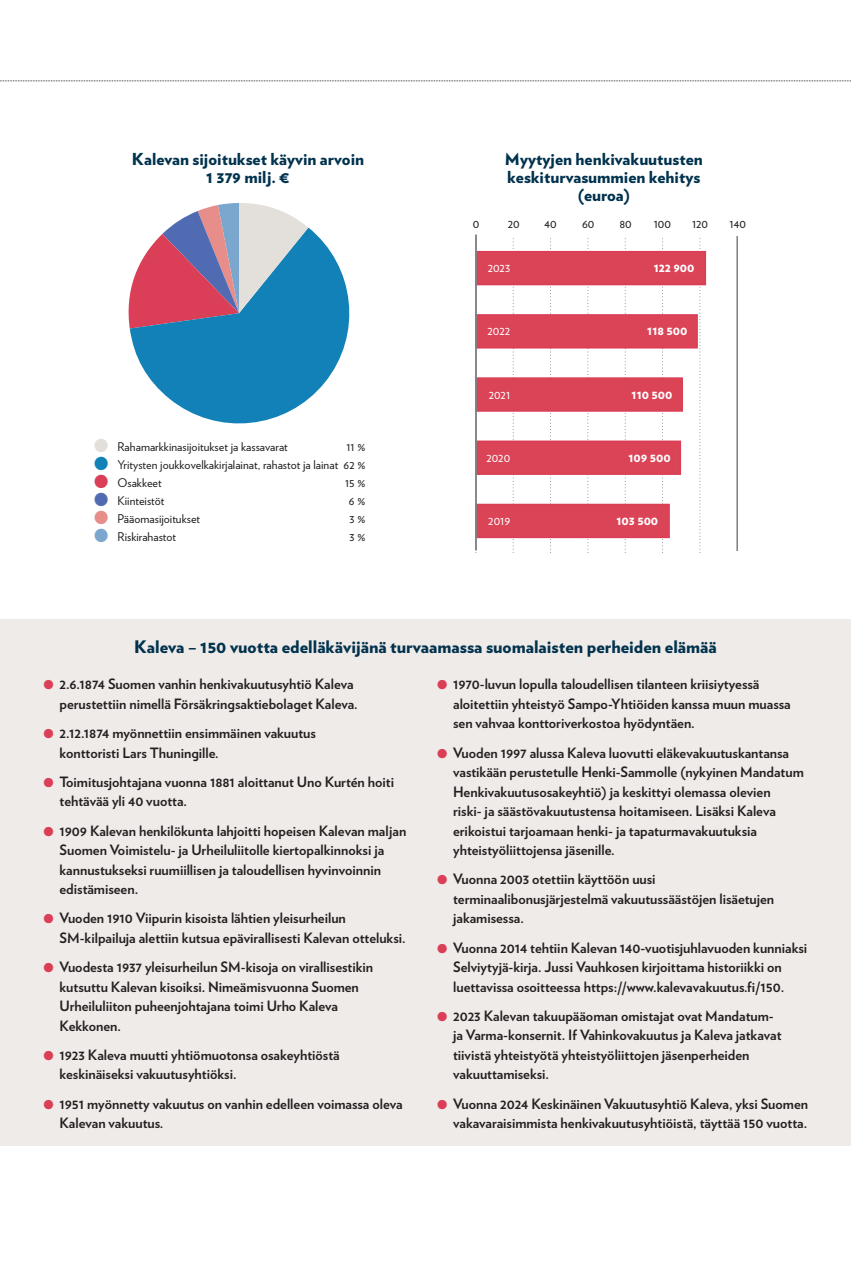
<style>
.page{position:relative;width:851px;height:1263px;background:#fff}
.page>*{position:absolute;margin:0;border:0;box-sizing:border-box;transform-origin:0 0}
._01_Ingressi{font:900 17.25px "Verlag";color:#01324e}
.H3_Graafiotsikko{font:900 16.5px/18px "Verlag";color:#01324e;text-align:center}
.t1{font:700 14.25px/19.5px "Verlag";color:#231f20}
.t2{font:900 12.3px "Verlag";color:#fff}
.t3{font:12.3px "Verlag";color:#fff}
.t4{font:12.3px "Verlag";color:#231f20}
.t5{font:12px "Verlag";color:#231f20}
.s1{font-size:48px;color:#e3dfda}
.s2{font-size:48px;color:#1181b7}
.s3{font-size:48px;color:#da3f57}
.s4{font-size:48px;color:#516bb3}
.s5{font-size:48px;color:#e78d8a}
.s6{font-size:48px;color:#7ba7cf}
.s7{font-size:28.5px;color:#da3f57}
</style>
<div class="page">
<div style="left:0;top:620px;width:850px;height:526px;background:#efebe8"></div>
<svg style="left:0;top:81px;width:851px;height:1px"></svg>
<svg style="left:512px;top:238px;width:1px;height:312px"></svg>
<svg style="left:550px;top:238px;width:1px;height:312px"></svg>
<svg style="left:587px;top:238px;width:1px;height:312px"></svg>
<svg style="left:624px;top:238px;width:1px;height:312px"></svg>
<svg style="left:662px;top:238px;width:1px;height:312px"></svg>
<svg style="left:699px;top:238px;width:1px;height:312px"></svg>
<div style="left:476px;top:252px;width:229px;height:33px;background:#db4356"></div>
<div style="left:475px;top:251px;width:231px;height:34px;border:2px solid #da3f57"></div>
<div style="left:476px;top:315px;width:221px;height:33px;background:#db4356"></div>
<div style="left:475px;top:314px;width:222px;height:34px;border:2px solid #da3f57"></div>
<div style="left:476px;top:378px;width:206px;height:33px;background:#db4356"></div>
<div style="left:475px;top:377px;width:207px;height:35px;border:2px solid #da3f57"></div>
<div style="left:476px;top:441px;width:204px;height:33px;background:#db4356"></div>
<div style="left:475px;top:440px;width:206px;height:35px;border:2px solid #da3f57"></div>
<div style="left:476px;top:504px;width:193px;height:33px;background:#db4356"></div>
<div style="left:475px;top:504px;width:194px;height:34px;border:2px solid #da3f57"></div>
<hr style="left:736px;top:236px;width:1px;height:315px;background:#808285">
<hr style="left:475px;top:234px;width:2px;height:316px;background:#808285">
<svg style="left:130px;top:228px;width:220px;height:196px;fill:#1181b7"></svg>
<svg style="left:128px;top:203px;width:180px;height:126px;background:#a494ae"></svg>
<p class="H3_Graafiotsikko" style="left:132px;top:149px;width:234px">Kalevan sijoitukset käyvin arvoin<br>1 379 milj. €</p>
<p class="t5" style="left:92px;top:437px;width:197px"><span class="s1">•</span> Rahamarkkinasijoitukset ja kassavarat</p>
<p class="t5" style="left:346px;top:437px;width:20px">11 %</p>
<p class="t5" style="left:92px;top:455px;width:275px"><span class="s2">•</span> Yritysten joukkovelkakirjalainat, rahastot ja lainat 62 %</p>
<p class="t5" style="left:92px;top:473px;width:71px"><span class="s3">•</span> Osakkeet</p>
<p class="t5" style="left:345px;top:473px;width:22px">15 %</p>
<p class="t5" style="left:92px;top:491px;width:74px"><span class="s4">•</span> Kiinteistöt</p>
<p class="t5" style="left:349px;top:491px;width:18px">6 %</p>
<p class="t5" style="left:92px;top:509px;width:110px"><span class="s5">•</span> Pääomasijoitukset</p>
<p class="t5" style="left:349px;top:509px;width:17px">3 %</p>
<p class="t5" style="left:92px;top:527px;width:86px"><span class="s6">•</span> Riskirahastot</p>
<p class="t5" style="left:349px;top:527px;width:17px">3 %</p>
<h3 class="H3_Graafiotsikko" style="left:505px;top:149px;width:199px">Myytyjen henkivakuutusten keskiturvasummien kehitys (euroa)</h3>
<p class="t4" style="left:472px;top:214px;width:8px">0</p>
<p class="t4" style="left:508px;top:214px;width:13px">20</p>
<p class="t4" style="left:544px;top:214px;width:14px">40</p>
<p class="t4" style="left:582px;top:214px;width:14px">60</p>
<p class="t4" style="left:619px;top:214px;width:14px">80</p>
<p class="t4" style="left:653px;top:214px;width:19px">100</p>
<p class="t4" style="left:692px;top:214px;width:18px">120</p>
<p class="t4" style="left:729px;top:214px;width:18px">140</p>
<p class="t3" style="left:487px;top:258px;width:24px">2023</p>
<p class="t2" style="left:653px;top:257px;width:42px">122 900</p>
<p class="t3" style="left:487px;top:322px;width:24px">2022</p>
<p class="t2" style="left:647px;top:321px;width:42px">118 500</p>
<p class="t3" style="left:488px;top:385px;width:23px">2021</p>
<p class="t2" style="left:631px;top:384px;width:42px">110 500</p>
<p class="t3" style="left:486px;top:448px;width:25px">2020</p>
<p class="t2" style="left:628px;top:447px;width:44px">109 500</p>
<p class="t3" style="left:488px;top:511px;width:23px">2019</p>
<p class="t2" style="left:616px;top:510px;width:43px">103 500</p>
<p class="_01_Ingressi" style="left:134px;top:632px;width:584px">Kaleva – 150 vuotta edelläkävijänä turvaamassa suomalaisten perheiden elämää</p>
<p class="t1" style="left:43px;top:674px;width:317px;text-align:right"><span class="s7">•</span> 2.6.1874 Suomen vanhin henkivakuutusyhtiö Kaleva perustettiin nimellä Försäkringsaktiebolaget Kaleva.</p>
<p class="t1" style="left:60px;top:722px;width:258px;text-indent:-17px"><span class="s7">•</span> 2.12.1874 myönnettiin ensimmäinen vakuutus konttoristi Lars Thuningille.</p>
<p class="t1" style="left:60px;top:771px;width:336px;text-indent:-17px"><span class="s7">•</span> Toimitusjohtajana vuonna 1881 aloittanut Uno Kurtén hoiti tehtävää yli 40 vuotta.</p>
<p class="t1" style="left:60px;top:820px;width:348px;text-indent:-17px"><span class="s7">•</span> 1909 Kalevan henkilökunta lahjoitti hopeisen Kalevan maljan Suomen Voimistelu- ja Urheiluliitolle kiertopalkinnoksi ja kannustukseksi ruumiillisen ja taloudellisen hyvinvoinnin edistämiseen.</p>
<p class="t1" style="left:60px;top:908px;width:347px;text-indent:-17px"><span class="s7">•</span> Vuoden 1910 Viipurin kisoista lähtien yleisurheilun<br>SM-kilpailuja alettiin kutsua epävirallisesti Kalevan otteluksi.</p>
<p class="t1" style="left:60px;top:956px;width:315px;text-indent:-17px"><span class="s7">•</span> Vuodesta 1937 yleisurheilun SM-kisoja on virallisestikin kutsuttu Kalevan kisoiksi. Nimeämisvuonna Suomen Urheiluliiton puheenjohtajana toimi Urho Kaleva Kekkonen.</p>
<p class="t1" style="left:60px;top:1044px;width:282px;text-indent:-17px"><span class="s7">•</span> 1923 Kaleva muutti yhtiömuotonsa osakeyhtiöstä keskinäiseksi vakuutusyhtiöksi.</p>
<p class="t1" style="left:60px;top:1093px;width:344px;text-indent:-17px"><span class="s7">•</span> 1951 myönnetty vakuutus on vanhin edelleen voimassa oleva<br>Kalevan vakuutus.</p>
<p class="t1" style="left:453px;top:674px;width:339px;text-indent:-17px"><span class="s7">•</span> 1970-luvun lopulla taloudellisen tilanteen kriisiytyessä aloitettiin yhteistyö Sampo-Yhtiöiden kanssa muun muassa sen vahvaa konttoriverkostoa hyödyntäen.</p>
<p class="t1" style="left:453px;top:742px;width:352px;text-indent:-17px"><span class="s7">•</span> Vuoden 1997 alussa Kaleva luovutti eläkevakuutuskantansa vastikään perustetulle Henki-Sammolle (nykyinen Mandatum Henkivakuutusosakeyhtiö) ja keskittyi olemassa olevien<br>riski- ja säästövakuutustensa hoitamiseen. Lisäksi Kaleva erikoistui tarjoamaan henki- ja tapaturmavakuutuksia yhteistyöliittojensa jäsenille.</p>
<p class="t1" style="left:453px;top:869px;width:322px;text-indent:-17px"><span class="s7">•</span> Vuonna 2003 otettiin käyttöön uusi terminaalibonusjärjestelmä vakuutussäästöjen lisäetujen jakamisessa.</p>
<p class="t1" style="left:436px;top:937px;width:372px;text-align:center"><span class="s7">•</span> Vuonna 2014 tehtiin Kalevan 140-vuotisjuhlavuoden kunniaksi<br>Selviytyjä-kirja. Jussi Vauhkosen kirjoittama historiikki on luettavissa osoitteessa https://www.kalevavakuutus.fi/150.</p>
<p class="t1" style="left:453px;top:1005px;width:330px;text-indent:-17px"><span class="s7">•</span> 2023 Kalevan takuupääoman omistajat ovat Mandatum&shy;ja Varma-konsernit. If Vahinkovakuutus ja Kaleva jatkavat tiivistä yhteistyötä yhteistyöliittojen jäsenperheiden vakuuttamiseksi.</p>
<p class="t1" style="left:436px;top:1093px;width:373px;text-align:right"><span class="s7">•</span> Vuonna 2024 Keskinäinen Vakuutusyhtiö Kaleva, yksi Suomen vakavaraisimmista henkivakuutusyhtiöistä, täyttää 150 vuotta.</p>
</div>
